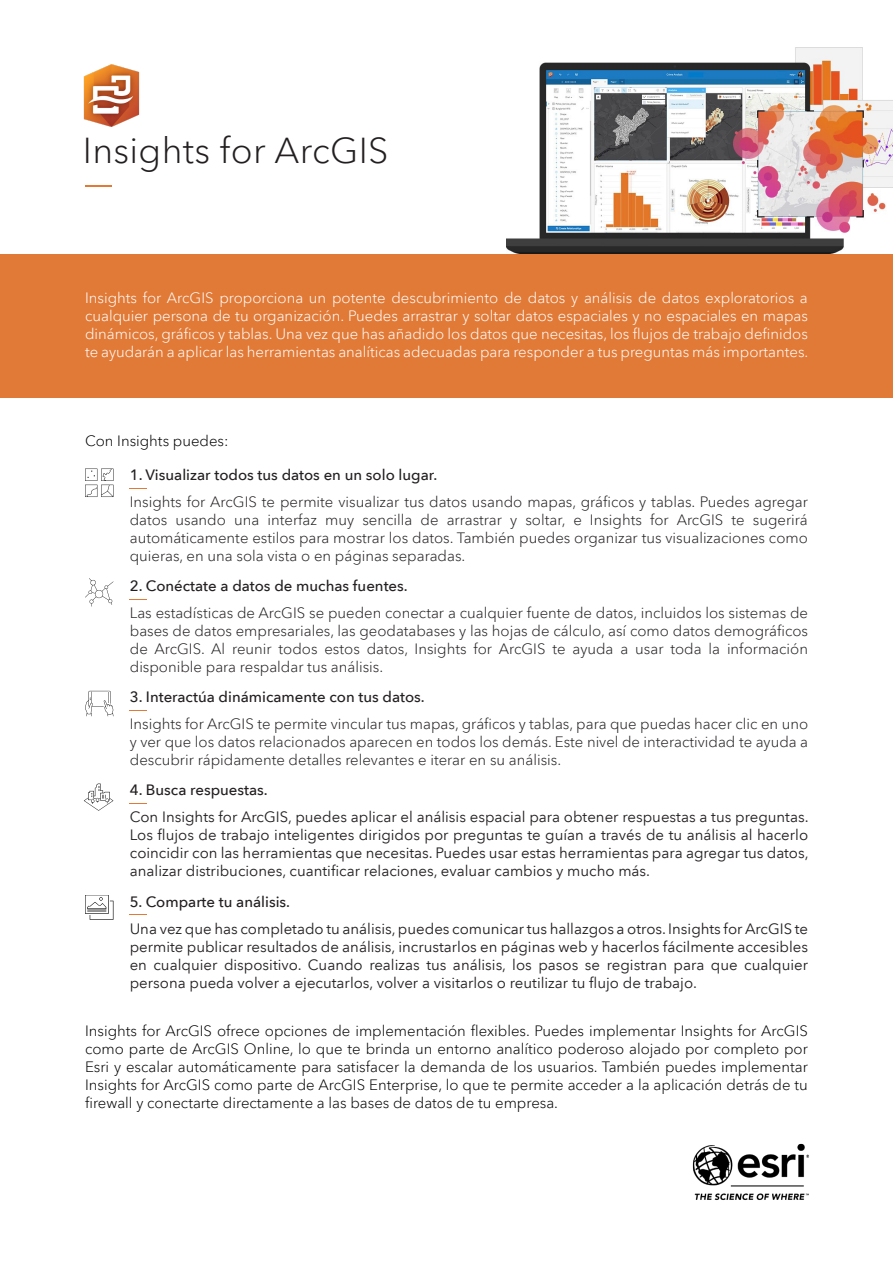
<style>
.page{position:relative;width:893px;height:1263px;background:#fff}
.page>*{position:absolute;margin:0;border:0;box-sizing:border-box;transform-origin:0 0}
.t1{font:300 36px "Avenir Next LT Pro";letter-spacing:.01em;color:#231f20}
.t2{font:300 15px/18px "Avenir Next LT Pro";color:#231f20;text-align:justify}
.t3{font:15px/18px "Avenir Next LT Pro";color:#231f20;text-align:justify}
.t4{font:300 15px/18px "Avenir Next LT Pro";color:#000;text-align:justify}
.t5{font:300 15px/18px "Avenir Next LT Pro";color:#fff;text-align:justify}
.t6{font:500 15px "Avenir Next LT Pro";color:#231f20}
</style>
<div class="page">
<img style="left:83px;top:65px;width:57px;height:62px">
<hr style="left:85px;top:185px;width:27px;height:2px;background:#e27a37">
<div style="left:0;top:255px;width:893px;height:143px;background:#e27a37"></div>
<img style="left:506px;top:48px;width:387px;height:206px">
<svg style="left:85px;top:469px;width:28px;height:28px"></svg>
<svg style="left:130px;top:488px;width:17px;height:1px"></svg>
<svg style="left:130px;top:599px;width:17px;height:1px"></svg>
<svg style="left:130px;top:710px;width:17px;height:1px"></svg>
<svg style="left:130px;top:803px;width:17px;height:1px"></svg>
<svg style="left:130px;top:914px;width:17px;height:1px"></svg>
<svg style="left:85px;top:578px;width:28px;height:28px"></svg>
<svg style="left:85px;top:691px;width:28px;height:25px"></svg>
<svg style="left:84px;top:784px;width:29px;height:27px"></svg>
<svg style="left:85px;top:895px;width:28px;height:25px"></svg>
<img style="left:692px;top:1143px;width:117px;height:57px">
<p class="t1" style="left:83px;top:129px;width:307px">Insights for ArcGIS</p>
<p class="t5" style="left:85px;top:289px;width:725px">Insights for ArcGIS proporciona un potente descubrimiento de datos y análisis de datos exploratorios a cualquier persona de tu organización. Puedes arrastrar y soltar datos espaciales y no espaciales en mapas dinámicos, gráficos y tablas. Una vez que has añadido los datos que necesitas, los flujos de trabajo definidos te ayudarán a aplicar las herramientas analíticas adecuadas para responder a tus preguntas más importantes.</p>
<p class="t4" style="left:85px;top:432px;width:145px">Con Insights puedes:</p>
<p class="t6" style="left:130px;top:466px;width:309px">1. Visualizar todos tus datos en un solo lugar.</p>
<p class="t2" style="left:130px;top:493px;width:680px">Insights for ArcGIS te permite visualizar tus datos usando mapas, gráficos y tablas. Puedes agregar datos usando una interfaz muy sencilla de arrastrar y soltar, e Insights for ArcGIS te sugerirá automáticamente estilos para mostrar los datos. También puedes organizar tus visualizaciones como quieras, en una sola vista o en páginas separadas.</p>
<p class="t6" style="left:130px;top:577px;width:279px">2. Conéctate a datos de muchas fuentes.</p>
<p class="t2" style="left:130px;top:604px;width:680px">Las estadísticas de ArcGIS se pueden conectar a cualquier fuente de datos, incluidos los sistemas de bases de datos empresariales, las geodatabases y las hojas de cálculo, así como datos demográficos de ArcGIS. Al reunir todos estos datos, Insights for ArcGIS te ayuda a usar toda la información disponible para respaldar tus análisis.</p>
<p class="t6" style="left:130px;top:688px;width:296px">3. Interactúa dinámicamente con tus datos.</p>
<p class="t2" style="left:130px;top:715px;width:680px">Insights for ArcGIS te permite vincular tus mapas, gráficos y tablas, para que puedas hacer clic en uno y ver que los datos relacionados aparecen en todos los demás. Este nivel de interactividad te ayuda a descubrir rápidamente detalles relevantes e iterar en su análisis.</p>
<p class="t6" style="left:130px;top:781px;width:139px">4. Busca respuestas.</p>
<p class="t3" style="left:130px;top:808px;width:680px">Con Insights for ArcGIS, puedes aplicar el análisis espacial para obtener respuestas a tus preguntas.<br>Los flujos de trabajo inteligentes dirigidos por preguntas te guían a través de tu análisis al hacerlo coincidir con las herramientas que necesitas. Puedes usar estas herramientas para agregar tus datos, analizar distribuciones, cuantificar relaciones, evaluar cambios y mucho más.</p>
<p class="t6" style="left:130px;top:892px;width:162px">5. Comparte tu análisis.</p>
<p class="t3" style="left:130px;top:919px;width:680px">Una vez que has completado tu análisis, puedes comunicar tus hallazgos a otros. Insights for ArcGIS te permite publicar resultados de análisis, incrustarlos en páginas web y hacerlos fácilmente accesibles en cualquier dispositivo. Cuando realizas tus análisis, los pasos se registran para que cualquier persona pueda volver a ejecutarlos, volver a visitarlos o reutilizar tu flujo de trabajo.</p>
<p class="t4" style="left:85px;top:1022px;width:724px">Insights for ArcGIS ofrece opciones de implementación flexibles. Puedes implementar Insights for ArcGIS como parte de ArcGIS Online, lo que te brinda un entorno analítico poderoso alojado por completo por Esri y escalar automáticamente para satisfacer la demanda de los usuarios. También puedes implementar Insights for ArcGIS como parte de ArcGIS Enterprise, lo que te permite acceder a la aplicación detrás de tu firewall y conectarte directamente a las bases de datos de tu empresa.</p>
</div>
